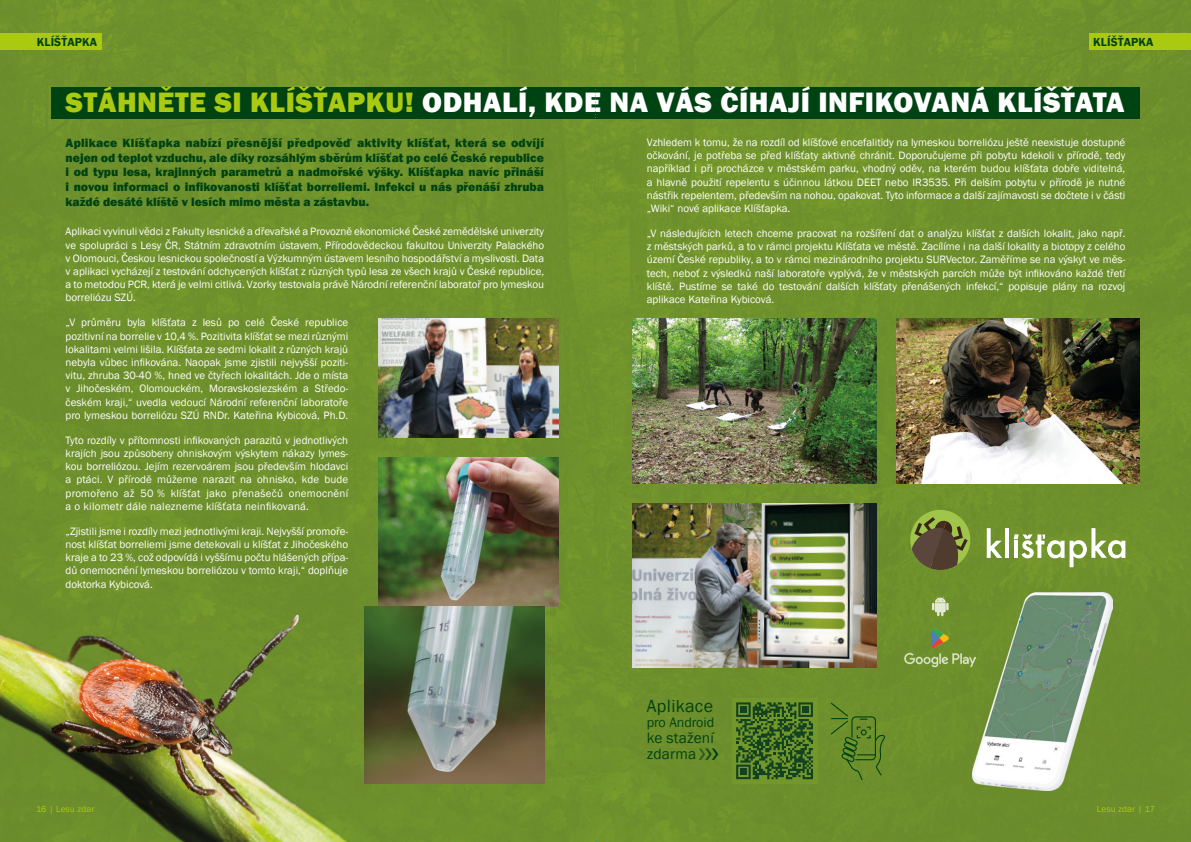
<style>
.page{position:relative;width:1191px;height:842px;background:#fff}
.page>*{position:absolute;margin:0;border:0;box-sizing:border-box;transform-origin:0 0}
.t1{font:800 28.9px "Franklin Gothic";letter-spacing:.02em;color:#fff}
.t2{font:18px "Franklin Gothic";letter-spacing:.02em;color:#004312}
.t3{font:15.4px "Franklin Gothic";letter-spacing:.01em;color:#004312}
.t4{font:14px "Franklin Gothic";color:#004312}
.t5{font:800 12.3px/14.8px "Franklin Gothic";color:#004312;text-align:justify}
.t6{font:600 12px "Franklin Gothic";letter-spacing:.01em;color:#004312}
.t7{font:11px/13.2px "Franklin Gothic";color:#fff;text-align:justify}
.t8{font:9px "Franklin Gothic";letter-spacing:.02em;color:#aac911}
.s1{color:#aac911}
</style>
<div class="page">
<img style="left:0;top:0;width:1191px;height:842px">
<div style="left:51px;top:87px;width:1088px;height:31px;background:#004312"></div>
<div style="left:0;top:34px;width:101px;height:16px;background:#aac911"></div>
<img style="left:378px;top:319px;width:180px;height:119px">
<img style="left:378px;top:458px;width:180px;height:149px">
<img style="left:364px;top:607px;width:180px;height:176px">
<img style="left:972px;top:593px;width:140px;height:197px">
<img style="left:904px;top:649px;width:71px;height:19px">
<img style="left:932px;top:629px;width:17px;height:18px">
<div style="left:1089px;top:34px;width:102px;height:16px;background:#aac911"></div>
<img style="left:633px;top:319px;width:243px;height:164px">
<img style="left:633px;top:503px;width:243px;height:165px">
<img style="left:896px;top:319px;width:243px;height:164px">
<svg style="left:698px;top:748px;width:20px;height:12px"></svg>
<svg style="left:829px;top:701px;width:55px;height:80px"></svg>
<div style="left:910px;top:510px;width:60px;height:60px;background:#a0c54b;border-radius:50%"></div>
<svg style="left:911px;top:517px;width:56px;height:56px"></svg>
<svg style="left:986px;top:528px;width:16px;height:30px"></svg>
<svg style="left:1004px;top:528px;width:4px;height:30px"></svg>
<svg style="left:1013px;top:528px;width:112px;height:39px"></svg>
<svg style="left:932px;top:596px;width:16px;height:20px"></svg>
<div style="left:732px;top:698px;width:85px;height:85px;background:#74972c"></div>
<svg style="left:736px;top:702px;width:77px;height:77px"></svg>
<svg style="left:595px;top:0;width:1px;height:842px"></svg>
<p class="t6" style="left:37px;top:34px;width:62px">KLÍŠŤAPKA</p>
<p class="t6" style="left:1093px;top:34px;width:62px">KLÍŠŤAPKA</p>
<p class="t1" style="left:66px;top:84px;width:1060px"><span class="s1">STÁHNĚTE SI KLÍŠŤAPKU!</span> ODHALÍ, KDE NA VÁS ČÍHAJÍ INFIKOVANÁ KLÍŠŤATA</p>
<p class="t7" style="left:647px;top:136px;width:480px">Vzhledem k tomu, že na rozdíl od klíšťové encefalitidy na lymeskou borreliózu ještě neexistuje dostupné očkování, je potřeba se před klíšťaty aktivně chránit. Doporučujeme při pobytu kdekoli v přírodě, tedy například i při procházce v městském parku, vhodný oděv, na kterém budou klíšťata dobře viditelná, a hlavně použití repelentu s účinnou látkou DEET nebo IR3535. Při delším pobytu v přírodě je nutné nástřik repelentem, především na nohou, opakovat. Tyto informace a další zajímavosti se dočtete i v části „Wiki“ nové aplikace Klíšťapka.</p>
<p class="t7" style="left:647px;top:227px;width:480px">„V následujících letech chceme pracovat na rozšíření dat o analýzu klíšťat z dalších lokalit, jako např. z městských parků, a to v rámci projektu Klíšťata ve městě. Zacílíme i na další lokality a biotopy z celého území České republiky, a to v rámci mezinárodního projektu SURVector. Zaměříme se na výskyt ve měs&shy;tech, neboť z výsledků naší laboratoře vyplývá, že v městských parcích může být infikováno každé třetí klíště. Pustíme se také do testování dalších klíšťaty přenášených infekcí,“ popisuje plány na rozvoj aplikace Kateřina Kybicová.</p>
<p class="t5" style="left:66px;top:135px;width:480px">Aplikace Klíšťapka nabízí přesnější předpověď aktivity klíšťat, která se odvíjí nejen od teplot vzduchu, ale díky rozsáhlým sběrům klíšťat po celé České republice i od typu lesa, krajinných parametrů a nadmořské výšky. Klíšťapka navíc přináší i novou informaci o infikovanosti klíšťat borreliemi. Infekci u nás přenáší zhruba každé desáté klíště v lesích mimo města a zástavbu.</p>
<p class="t7" style="left:66px;top:225px;width:480px">Aplikaci vyvinuli vědci z Fakulty lesnické a dřevařské a Provozně ekonomické České zemědělské univerzity ve spolupráci s Lesy ČR, Státním zdravotním ústavem, Přírodovědeckou fakultou Univerzity Palackého v Olomouci, Českou lesnickou společností a Výzkumným ústavem lesního hospodářství a myslivosti. Data v aplikaci vycházejí z testování odchycených klíšťat z různých typů lesa ze všech krajů v České republice, a to metodou PCR, která je velmi citlivá. Vzorky testovala právě Národní referenční laboratoř pro lymeskou borreliózu SZÚ.</p>
<p class="t7" style="left:66px;top:316px;width:284px">„V průměru byla klíšťata z lesů po celé České republice pozitivní na borrelie v 10,4 %. Pozitivita klíšťat se mezi různými lokalitami velmi lišila. Klíšťata ze sedmi lokalit z různých krajů nebyla vůbec infikována. Naopak jsme zjistili nejvyšší poziti&shy;vitu, zhruba 30-40 %, hned ve čtyřech lokalitách. Jde o místa v Jihočeském, Olomouckém, Moravskoslezském a Středo&shy;českém kraji,“ uvedla vedoucí Národní referenční laboratoře pro lymeskou borreliózu SZÚ RNDr. Kateřina Kybicová, Ph.D.</p>
<p class="t7" style="left:66px;top:434px;width:284px">Tyto rozdíly v přítomnosti infikovaných parazitů v jednotlivých krajích jsou způsobeny ohniskovým výskytem nákazy lymes&shy;kou borreliózou. Jejím rezervoárem jsou především hlodavci a ptáci. V přírodě můžeme narazit na ohnisko, kde bude promořeno až 50 % klíšťat jako přenašečů onemocnění a o kilometr dále nalezneme klíšťata neinfikovaná.</p>
<p class="t7" style="left:66px;top:525px;width:284px">„Zjistili jsme i rozdíly mezi jednotlivými kraji. Nejvyšší promoře&shy;nost klíšťat borreliemi jsme detekovali u klíšťat z Jihočeského kraje a to 23 %, což odpovídá i vyššímu počtu hlášených přípa&shy;dů onemocnění lymeskou borreliózou v tomto kraji,“ doplňuje doktorka Kybicová.</p>
<p class="t8" style="left:36px;top:804px;width:60px">16 | Lesu zdar</p>
<p class="t2" style="left:647px;top:694px;width:68px">Aplikace</p>
<p class="t4" style="left:647px;top:714px;width:69px">pro Android</p>
<p class="t3" style="left:647px;top:728px;width:69px">ke stažení</p>
<p class="t3" style="left:647px;top:744px;width:51px">zdarma</p>
<p class="t8" style="left:1097px;top:804px;width:60px">Lesu zdar | 17</p>
</div>
